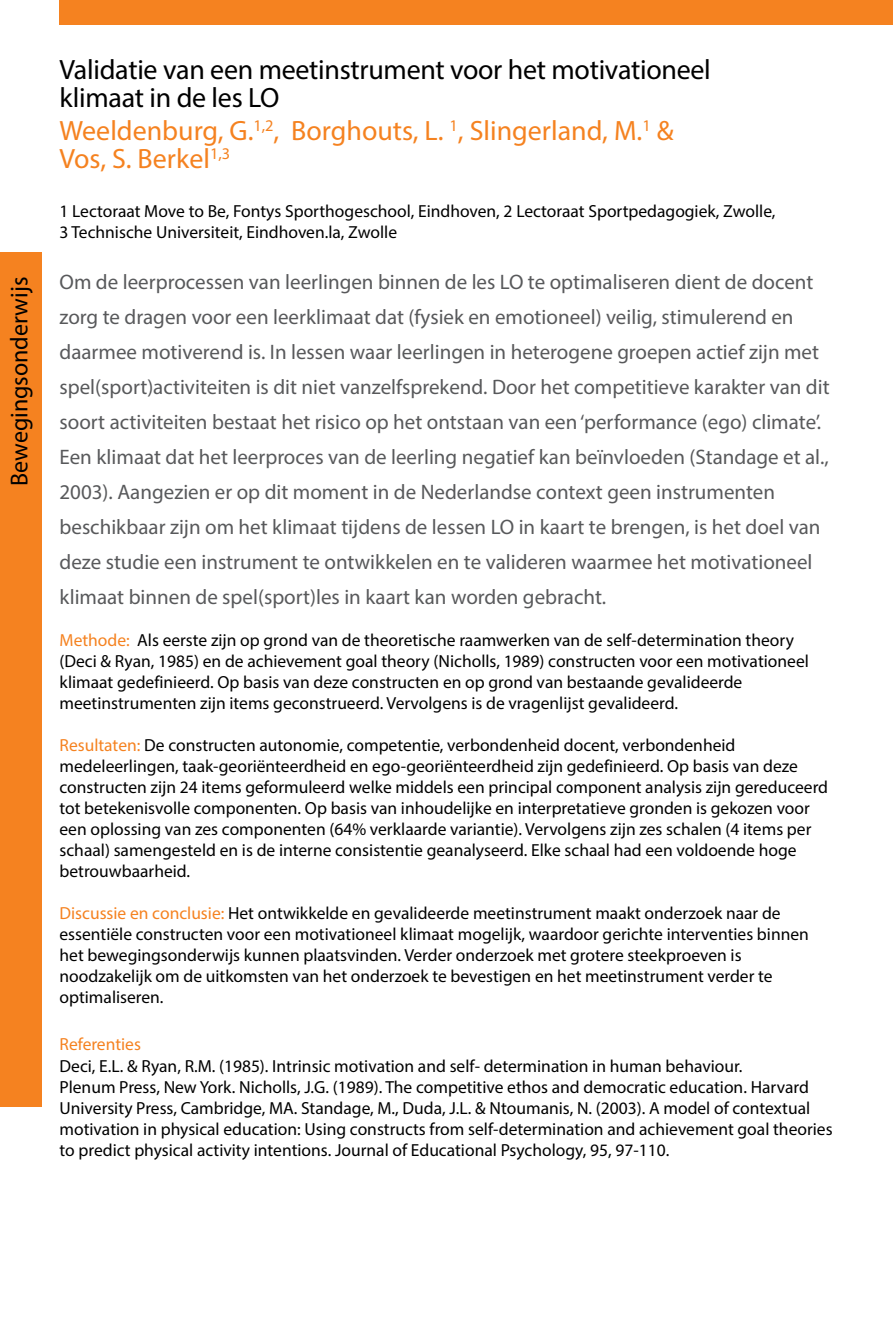
<style>
.page{position:relative;width:893px;height:1340px;background:#fff}
.page>*{position:absolute;margin:0;border:0;box-sizing:border-box;transform-origin:0 0}
.t1{font:28px/28px "Myriad Pro";letter-spacing:-.01em;color:#000}
.t2{font:28px/28px "Myriad Pro";color:#f58220}
.t3{font:24.5px "Myriad Pro";color:#000}
.t4{font:21px/35px "Myriad Pro";color:#58595b}
.t5{font:17.5px/21px "Myriad Pro";color:#000}
.t6{font:17.5px "Myriad Pro";color:#f58220}
.s1{color:#f58220}
</style>
<div class="page">
<div style="left:60px;top:0;width:833px;height:25px;background:#f58220"></div>
<div style="left:0;top:252px;width:42px;height:854px;background:#f58220"></div>
<h2 class="t3" style="left:4px;top:486px;width:210px;rotate:-90deg">Bewegingsonderwijs</h2>
<h1 class="t1" style="left:60px;top:55px;width:653px">Validatie van een meetinstrument voor het motivationeel klimaat in de les LO</h1>
<h1 class="t2" style="left:60px;top:116px;width:616px">Weeldenburg, G.<sup>1,2</sup>, Borghouts, L. <sup>1</sup>, Slingerland, M.<sup>1</sup> &amp;<br>Vos, S. Berkel<sup>1,3</sup></h1>
<p class="t5" style="left:60px;top:200px;width:717px">1 Lectoraat Move to Be, Fontys Sporthogeschool, Eindhoven, 2 Lectoraat Sportpedagogiek, Zwolle,<br>3 Technische Universiteit, Eindhoven.la, Zwolle</p>
<p class="t4" style="left:60px;top:264px;width:772px">Om de leerprocessen van leerlingen binnen de les LO te optimaliseren dient de docent zorg te dragen voor een leerklimaat dat (fysiek en emotioneel) veilig, stimulerend en daarmee motiverend is. In lessen waar leerlingen in heterogene groepen actief zijn met spel(sport)activiteiten is dit niet vanzelfsprekend. Door het competitieve karakter van dit soort activiteiten bestaat het risico op het ontstaan van een ‘performance (ego) climate’.<br>Een klimaat dat het leerproces van de leerling negatief kan beïnvloeden (Standage et al., 2003). Aangezien er op dit moment in de Nederlandse context geen instrumenten beschikbaar zijn om het klimaat tijdens de lessen LO in kaart te brengen, is het doel van deze studie een instrument te ontwikkelen en te valideren waarmee het motivationeel klimaat binnen de spel(sport)les in kaart kan worden gebracht.</p>
<p class="t5" style="left:60px;top:629px;width:751px"><span class="s1">Methode:</span> Als eerste zijn op grond van de theoretische raamwerken van de self-determination theory (Deci &amp; Ryan, 1985) en de achievement goal theory (Nicholls, 1989) constructen voor een motivationeel klimaat gedefinieerd. Op basis van deze constructen en op grond van bestaande gevalideerde meetinstrumenten zijn items geconstrueerd. Vervolgens is de vragenlijst gevalideerd.</p>
<p class="t5" style="left:60px;top:734px;width:770px"><span class="s1">Resultaten:</span> De constructen autonomie, competentie, verbondenheid docent, verbondenheid medeleerlingen, taak-georiënteerdheid en ego-georiënteerdheid zijn gedefinieerd. Op basis van deze constructen zijn 24 items geformuleerd welke middels een principal component analysis zijn gereduceerd tot betekenisvolle componenten. Op basis van inhoudelijke en interpretatieve gronden is gekozen voor een oplossing van zes componenten (64% verklaarde variantie). Vervolgens zijn zes schalen (4 items per schaal) samengesteld en is de interne consistentie geanalyseerd. Elke schaal had een voldoende hoge betrouwbaarheid.</p>
<p class="t5" style="left:60px;top:902px;width:751px"><span class="s1">Discussie en conclusie:</span> Het ontwikkelde en gevalideerde meetinstrument maakt onderzoek naar de essentiële constructen voor een motivationeel klimaat mogelijk, waardoor gerichte interventies binnen het bewegingsonderwijs kunnen plaatsvinden. Verder onderzoek met grotere steekproeven is noodzakelijk om de uitkomsten van het onderzoek te bevestigen en het meetinstrument verder te optimaliseren.</p>
<p class="t6" style="left:60px;top:1033px;width:83px">Referenties</p>
<p class="t5" style="left:60px;top:1054px;width:775px">Deci, E.L. &amp; Ryan, R.M. (1985). Intrinsic motivation and self- determination in human behaviour.<br>Plenum Press, New York. Nicholls, J.G. (1989). The competitive ethos and democratic education. Harvard University Press, Cambridge, MA. Standage, M., Duda, J.L. &amp; Ntoumanis, N. (2003). A model of contextual motivation in physical education: Using constructs from self-determination and achievement goal theories to predict physical activity intentions. Journal of Educational Psychology, 95, 97-110.</p>
</div>
